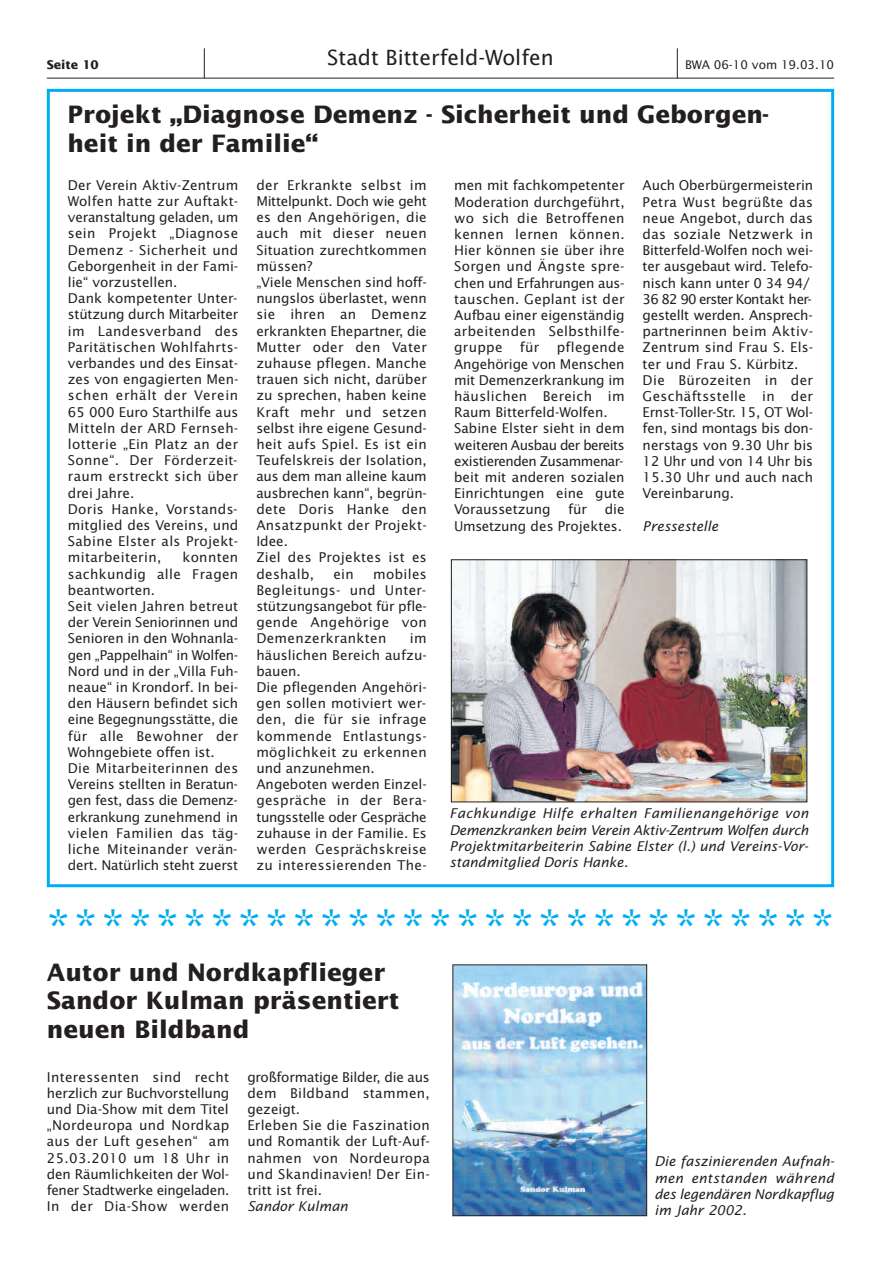
<style>
.page{position:relative;width:881px;height:1263px;background:#fff}
.page>*{position:absolute;margin:0;border:0;box-sizing:border-box;transform-origin:0 0}
.t1{font:48px "Lucida Sans";color:#00aeef}
.t2{font:700 24px/28.8px "Lucida Sans";color:#231f20}
.t3{font:21px "Lucida Sans";color:#231f20}
.t4{font:13.5px/16.2px "Lucida Sans";letter-spacing:.005em;color:#231f20}
.t5{font:italic 13.5px/16.2px "Lucida Sans";color:#231f20;text-align:justify}
.t6{font:12px "Lucida Sans";color:#231f20}
.t7{font:700 12px "Lucida Sans";color:#231f20}
</style>
<div class="page">
<div style="left:47px;top:89px;width:786px;height:798px;border:3px solid #00aeef"></div>
<hr style="left:47px;top:78px;width:786px;height:1px;background:#231f20">
<hr style="left:204px;top:48px;width:1px;height:30px;background:#231f20">
<hr style="left:676px;top:48px;width:1px;height:30px;background:#231f20">
<img style="left:453px;top:561px;width:351px;height:239px">
<div style="left:451px;top:559px;width:355px;height:243px;border:1px solid #231f20"></div>
<img style="left:454px;top:967px;width:190px;height:247px">
<p class="t7" style="left:47px;top:59px;width:53px">Seite 10</p>
<h3 class="t3" style="left:327px;top:48px;width:228px">Stadt Bitterfeld-Wolfen</h3>
<p class="t6" style="left:684px;top:59px;width:151px">BWA 06-10 vom 19.03.10</p>
<h2 class="t2" style="left:67px;top:102px;width:703px">Projekt „Diagnose Demenz - Sicherheit und Geborgen&shy;heit in der Familie“</h2>
<p class="t4" style="left:68px;top:178px;width:172px">Der Verein Aktiv-Zentrum<br>Wolfen hatte zur Auftakt&shy;veranstaltung geladen, um sein Projekt „Diagnose<br>Demenz - Sicherheit und<br>Geborgenheit in der Fami&shy;lie“ vorzustellen.<br>Dank kompetenter Unter&shy;stützung durch Mitarbeiter im Landesverband des<br>Paritätischen Wohlfahrts&shy;verbandes und des Einsat&shy;zes von engagierten Men&shy;schen erhält der Verein<br>65 000 Euro Starthilfe aus<br>Mitteln der ARD Fernseh&shy;lotterie „Ein Platz an der<br>Sonne“. Der Förderzeit&shy;raum erstreckt sich über drei Jahre.<br>Doris Hanke, Vorstands&shy;mitglied des Vereins, und<br>Sabine Elster als Projekt&shy;mitarbeiterin,</p>
<p class="t4" style="left:256px;top:178px;width:172px">der Erkrankte selbst im<br>Mittelpunkt. Doch wie geht es den Angehörigen, die auch mit dieser neuen<br>Situation zurechtkommen müssen?<br>„Viele Menschen sind hoff&shy;nungslos überlastet, wenn sie ihren an Demenz erkrankten Ehepartner, die<br>Mutter oder den Vater zuhause pflegen. Manche trauen sich nicht, darüber zu sprechen, haben keine<br>Kraft mehr und setzen selbst ihre eigene Gesund&shy;heit aufs Spiel. Es ist ein<br>Teufelskreis der Isolation, aus dem man alleine kaum ausbrechen kann“, begrün&shy;dete Doris Hanke den<br>Ansatzpunkt der Projekt-<br>Idee.<br>Ziel des Projektes ist es deshalb,</p>
<p class="t4" style="left:454px;top:178px;width:172px;text-align:justify">men mit fachkompetenter Moderation durchgeführt, wo sich die Betroffenen kennen lernen können.<br>Hier können sie über ihre Sorgen und Ängste spre&shy;chen und Erfahrungen aus&shy;tauschen. Geplant ist der Aufbau einer eigenständig arbeitenden Selbsthilfe&shy;gruppe</p>
<p class="t4" style="left:642px;top:178px;width:172px">Auch Oberbürgermeisterin<br>Petra Wust begrüßte das neue Angebot, durch das das soziale Netzwerk in<br>Bitterfeld-Wolfen noch wei&shy;ter ausgebaut wird. Telefo&shy;nisch kann unter 0 34 94/<br>36 82 90 erster Kontakt her&shy;gestellt werden. Ansprech&shy;partnerinnen beim Aktiv-<br>Zentrum sind Frau S. Els&shy;ter und Frau S. Kürbitz.<br>Die Bürozeiten in der<br>Geschäftsstelle in der<br>Ernst-Toller-Str. 15, OT Wol&shy;fen, sind montags bis don&shy;nerstags von 9.30 Uhr bis<br>12 Uhr und von 14 Uhr bis<br>15.30 Uhr und auch nach<br>Vereinbarung.</p>
<p class="t5" style="left:642px;top:519px;width:77px">Pressestelle</p>
<p class="t4" style="left:454px;top:340px;width:172px;text-indent:102px">pflegende<br>Angehörige von Menschen mit Demenzerkrankung im häuslichen Bereich im<br>Raum Bitterfeld-Wolfen.<br>Sabine Elster sieht in dem weiteren Ausbau der bereits existierenden Zusammenar&shy;beit mit anderen sozialen<br>Einrichtungen eine gute<br>Voraussetzung</p>
<p class="t4" style="left:519px;top:340px;width:21px">für</p>
<p class="t4" style="left:568px;top:502px;width:20px">für</p>
<p class="t4" style="left:454px;top:502px;width:172px;text-align:right">die<br>Umsetzung des Projektes.</p>
<p class="t4" style="left:68px;top:550px;width:172px;text-indent:115px">konnten sachkundig alle Fragen beantworten.<br>Seit vielen Jahren betreut der Verein Seniorinnen und<br>Senioren in den Wohnanla&shy;gen „Pappelhain“ in Wolfen-<br>Nord und in der „Villa Fuh&shy;neaue“ in Krondorf. In bei&shy;den Häusern befindet sich eine Begegnungsstätte, die für alle Bewohner der<br>Wohngebiete offen ist.<br>Die Mitarbeiterinnen des<br>Vereins stellten in Beratun&shy;gen fest, dass die Demenz&shy;erkrankung zunehmend in vielen Familien das täg&shy;liche Miteinander verän&shy;dert. Natürlich steht zuerst</p>
<p class="t4" style="left:256px;top:566px;width:172px;text-align:justify;text-indent:117px">mobiles Begleitungs- und Unter&shy;stützungsangebot für pfle&shy;gende Angehörige von Demenzerkrankten</p>
<p class="t4" style="left:333px;top:566px;width:22px">ein</p>
<p class="t4" style="left:256px;top:631px;width:172px;text-indent:153px">im häuslichen Bereich aufzu&shy;bauen.<br>Die pflegenden Angehöri&shy;gen sollen motiviert wer&shy;den, die für sie infrage kommende Entlastungs&shy;möglichkeit zu erkennen und anzunehmen.<br>Angeboten werden Einzel&shy;gespräche in der Bera&shy;tungsstelle oder Gespräche zuhause in der Familie. Es werden Gesprächskreise zu interessierenden The-</p>
<p class="t5" style="left:449px;top:806px;width:360px">Fachkundige Hilfe erhalten Familienangehörige von Demenzkranken beim Verein Aktiv-Zentrum Wolfen durch Projektmitarbeiterin Sabine Elster (l.) und Vereins-Vor&shy;standmitglied Doris Hanke.</p>
<h1 class="t1" style="left:47px;top:907px;width:788px">*****************************</h1>
<h2 class="t2" style="left:47px;top:959px;width:354px">Autor und Nordkapflieger<br>Sandor Kulman präsentiert neuen Bildband</h2>
<p class="t4" style="left:47px;top:1069px;width:184px;text-align:justify">Interessenten sind recht herzlich zur Buchvorstellung und Dia-Show mit dem Titel „Nordeuropa und Nordkap aus der Luft gesehen“ am 25.03.2010 um 18 Uhr in den Räumlichkeiten der Wol&shy;fener Stadtwerke eingeladen.<br>In der Dia-Show werden</p>
<p class="t4" style="left:247px;top:1069px;width:184px">großformatige Bilder, die aus dem Bildband stammen, gezeigt.<br>Erleben Sie die Faszination und Romantik der Luft-Auf&shy;nahmen von Nordeuropa und Skandinavien! Der Ein&shy;tritt ist frei.</p>
<p class="t5" style="left:247px;top:1199px;width:102px">Sandor Kulman</p>
<p class="t5" style="left:654px;top:1154px;width:181px">Die faszinierenden Aufnah&shy;men entstanden während des legendären Nordkapflug im Jahr 2002.</p>
</div>
